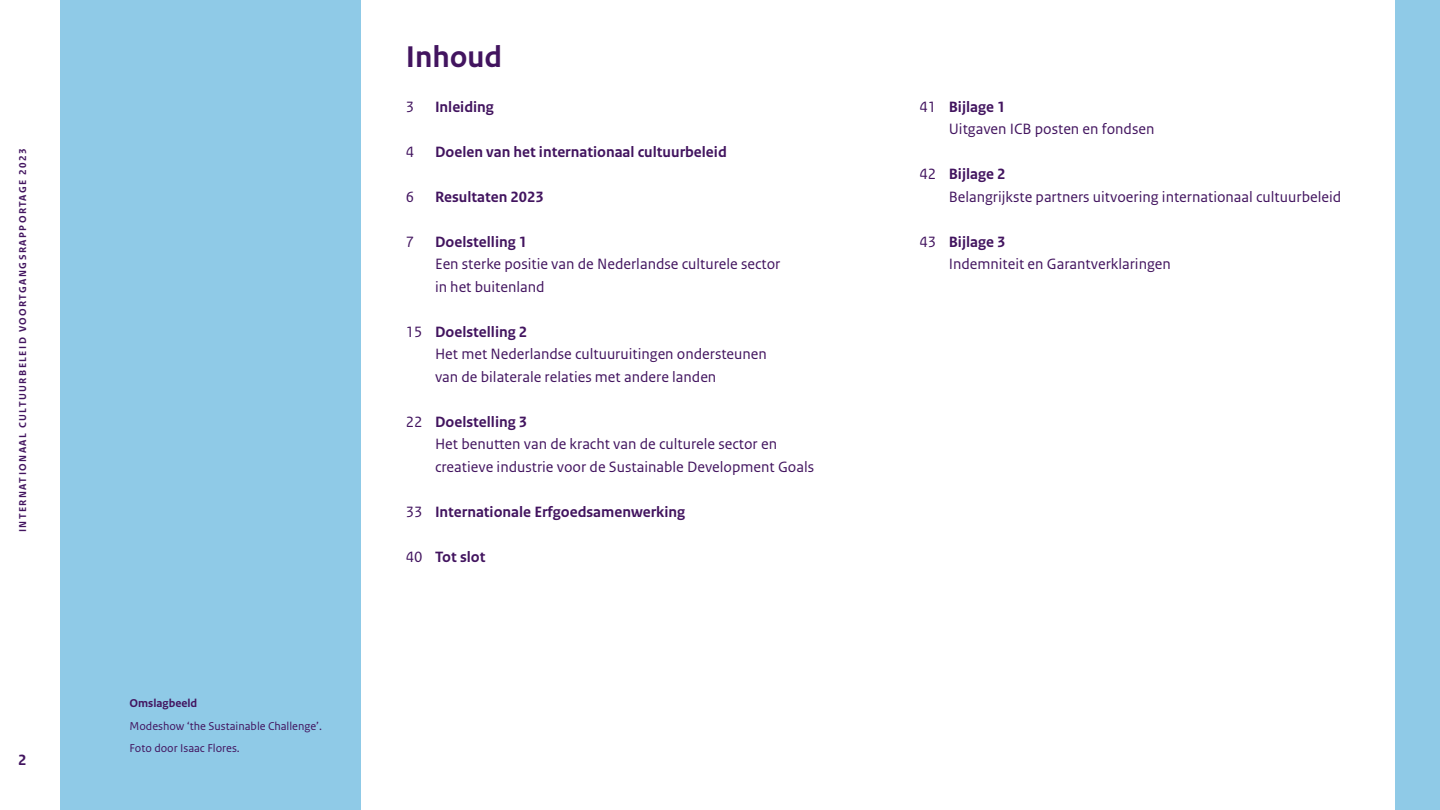
<style>
.page{position:relative;width:1440px;height:810px;background:#8fcae7}
.page>*{position:absolute;margin:0;border:0;box-sizing:border-box;transform-origin:0 0}
.Inhoud_kop_H1{font:700 31.5px "Rijksoverheid Sans Text";color:#42145f}
.Inhoud_body_Auto{font:15.75px/22.5px "Rijksoverheid Sans Text";color:#42145f}
.Inhoud_body_Auto-2{font:700 15.75px "Rijksoverheid Sans Text";color:#42145f}
.Inhoud_tussenkop_H2{font:700 15.75px "Rijksoverheid Sans Text";color:#42145f}
.Inhoud_tussenkop_H2-2{font:15.75px "Rijksoverheid Sans Text";color:#42145f}
.t1{font:12px/22.5px "Rijksoverheid Sans Text";color:#42145f}
.t2{font:700 12px "Rijksoverheid Sans Text";color:#42145f}
.t3{font:700 10.5px "Rijksoverheid Sans Text";letter-spacing:.14em;color:#42145f}
.s1{font-weight:400}
</style>
<div class="page">
<div style="left:362px;top:0;width:1033px;height:810px;background:#fff"></div>
<div style="left:0;top:0;width:60px;height:810px;background:#fff"></div>
<p class="t3" style="left:17px;top:532px;width:386px;rotate:-90deg">INTERNATIONAAL CULTUURBELEID VOORTGANGSRAPPORTAGE 2023</p>
<p class="Inhoud_body_Auto-2" style="left:18px;top:751px;width:10px">2</p>
<p class="t2" style="left:130px;top:697px;width:69px">Omslagbeeld</p>
<p class="t1" style="left:130px;top:715px;width:194px">Modeshow ‘the Sustainable Challenge’.<br>Foto door Isaac Flores.</p>
<h1 class="Inhoud_kop_H1" style="left:406px;top:39px;width:98px">Inhoud</h1>
<h2 class="Inhoud_tussenkop_H2-2" style="left:406px;top:98px;width:10px">3</h2>
<h2 class="Inhoud_tussenkop_H2" style="left:435px;top:98px;width:61px">Inleiding</h2>
<p class="Inhoud_body_Auto" style="left:406px;top:141px;width:10px">4</p>
<p class="Inhoud_body_Auto-2" style="left:435px;top:143px;width:293px">Doelen van het internationaal cultuurbeleid</p>
<p class="Inhoud_body_Auto" style="left:406px;top:186px;width:10px">6</p>
<p class="Inhoud_body_Auto-2" style="left:435px;top:188px;width:110px">Resultaten 2023</p>
<p class="Inhoud_body_Auto" style="left:406px;top:231px;width:10px">7</p>
<p class="Inhoud_body_Auto-2" style="left:435px;top:233px;width:94px">Doelstelling 1</p>
<p class="Inhoud_body_Auto" style="left:435px;top:253px;width:347px">Een sterke positie van de Nederlandse culturele sector in het buitenland</p>
<p class="Inhoud_body_Auto-2" style="left:406px;top:323px;width:123px"><span class="s1">15</span> Doelstelling 2</p>
<p class="Inhoud_body_Auto" style="left:435px;top:343px;width:333px">Het met Nederlandse cultuuruitingen ondersteunen van de bilaterale relaties met andere landen</p>
<p class="Inhoud_body_Auto-2" style="left:406px;top:413px;width:123px"><span class="s1">22</span> Doelstelling 3</p>
<p class="Inhoud_body_Auto" style="left:435px;top:433px;width:381px">Het benutten van de kracht van de culturele sector en creatieve industrie voor de Sustainable Development Goals</p>
<p class="Inhoud_body_Auto-2" style="left:406px;top:503px;width:281px"><span class="s1">33</span> Internationale Erfgoedsamenwerking</p>
<p class="Inhoud_body_Auto-2" style="left:406px;top:548px;width:81px"><span class="s1">40</span> Tot slot</p>
<p class="Inhoud_body_Auto-2" style="left:920px;top:98px;width:87px"><span class="s1">41</span> Bijlage 1</p>
<p class="Inhoud_body_Auto" style="left:949px;top:118px;width:207px">Uitgaven ICB posten en fondsen</p>
<p class="Inhoud_body_Auto-2" style="left:920px;top:165px;width:87px"><span class="s1">42</span> Bijlage 2</p>
<p class="Inhoud_body_Auto" style="left:949px;top:186px;width:394px">Belangrijkste partners uitvoering internationaal cultuurbeleid</p>
<p class="Inhoud_body_Auto-2" style="left:920px;top:233px;width:87px"><span class="s1">43</span> Bijlage 3</p>
<p class="Inhoud_body_Auto" style="left:949px;top:253px;width:224px">Indemniteit en Garantverklaringen</p>
</div>
